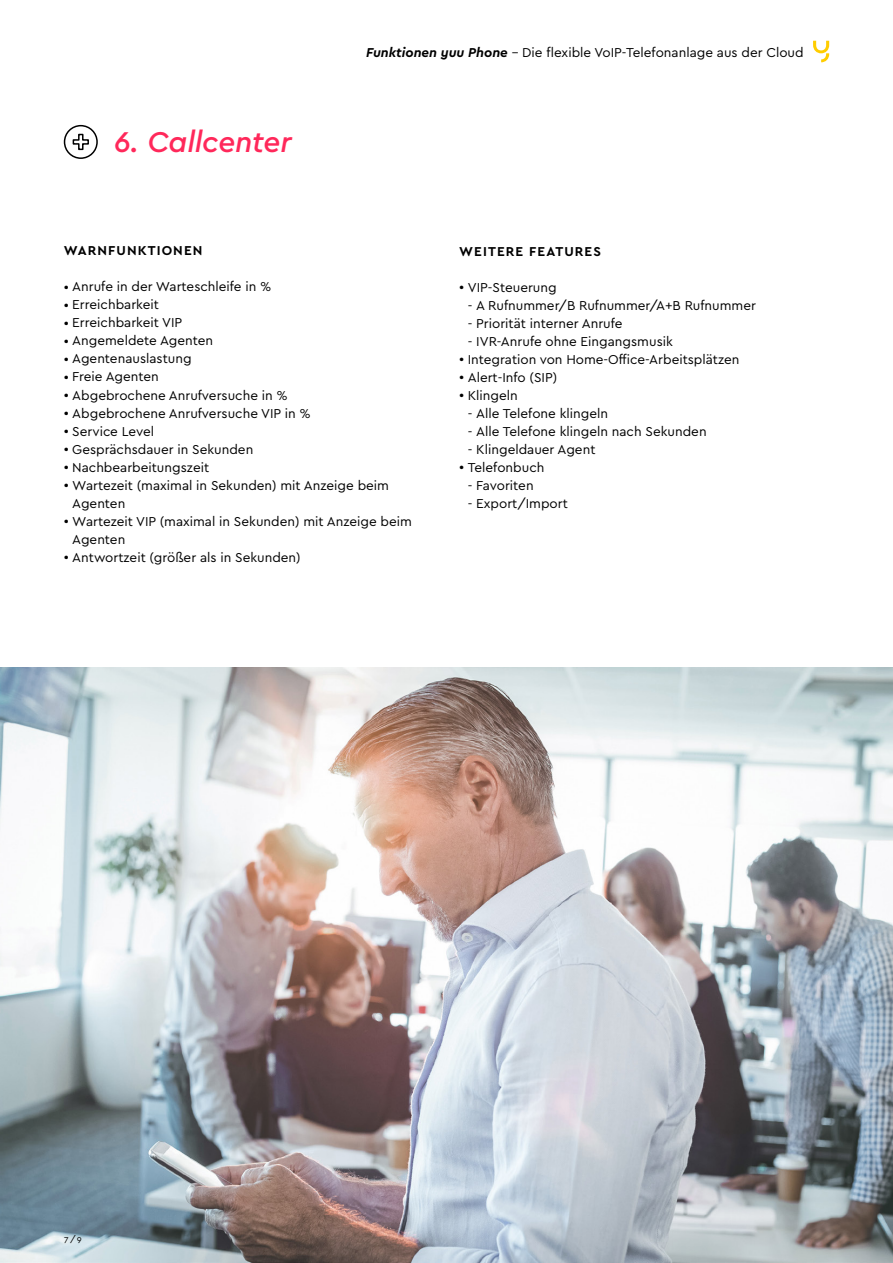
<style>
.page{position:relative;width:893px;height:1263px;background:#fff}
.page>*{position:absolute;margin:0;border:0;box-sizing:border-box;transform-origin:0 0}
.t1{font:italic 500 30px "Cera Pro";letter-spacing:-.01em;color:#ff285a}
.t2{font:13.5px/18px "Cera Pro";color:#000}
.t3{font:700 13.5px "Cera Pro";letter-spacing:.08em;color:#000}
.t4{font:9px "Cera Pro";color:#000}
.s1{font-weight:700;font-style:italic}
</style>
<div class="page">
<img style="left:0;top:668px;width:893px;height:595px">
<svg style="left:813px;top:41px;width:16px;height:21px"></svg>
<svg style="left:72px;top:133px;width:17px;height:18px"></svg>
<div style="left:64px;top:125px;width:34px;height:34px;border:2px solid #000;border-radius:50%"></div>
<h1 class="t1" style="left:114px;top:122px;width:179px">6. Callcenter</h1>
<p class="t2" style="left:366px;top:43px;width:439px"><span class="s1">Funktionen yuu Phone</span> – Die flexible VoIP-Telefonanlage aus der Cloud</p>
<p class="t3" style="left:64px;top:242px;width:140px">WARNFUNKTIONEN</p>
<p class="t2" style="left:64px;top:277px;width:209px">• Anrufe in der Warteschleife in %</p>
<p class="t2" style="left:64px;top:295px;width:97px">• Erreichbarkeit</p>
<p class="t2" style="left:64px;top:313px;width:120px">• Erreichbarkeit VIP</p>
<p class="t2" style="left:64px;top:331px;width:151px">• Angemeldete Agenten</p>
<p class="t2" style="left:64px;top:349px;width:129px">• Agentenauslastung</p>
<p class="t2" style="left:64px;top:367px;width:96px">• Freie Agenten</p>
<p class="t2" style="left:64px;top:385px;width:226px">• Abgebrochene Anrufversuche in %</p>
<p class="t2" style="left:64px;top:403px;width:249px">• Abgebrochene Anrufversuche VIP in %</p>
<p class="t2" style="left:64px;top:421px;width:92px">• Service Level</p>
<p class="t2" style="left:64px;top:439px;width:191px">• Gesprächsdauer in Sekunden</p>
<p class="t2" style="left:64px;top:457px;width:147px">• Nachbearbeitungszeit</p>
<p class="t2" style="left:72px;top:475px;width:318px;text-indent:-9px">• Wartezeit (maximal in Sekunden) mit Anzeige beim<br>Agenten</p>
<p class="t2" style="left:72px;top:511px;width:341px;text-indent:-9px">• Wartezeit VIP (maximal in Sekunden) mit Anzeige beim<br>Agenten</p>
<p class="t2" style="left:64px;top:547px;width:238px">• Antwortzeit (größer als in Sekunden)</p>
<p class="t3" style="left:459px;top:242px;width:143px">WEITERE FEATURES</p>
<p class="t2" style="left:459px;top:277px;width:99px">• VIP-Steuerung</p>
<p class="t2" style="left:468px;top:295px;width:290px">- A Rufnummer/B Rufnummer/A+B Rufnummer</p>
<p class="t2" style="left:468px;top:313px;width:156px">- Priorität interner Anrufe</p>
<p class="t2" style="left:468px;top:331px;width:207px">- IVR-Anrufe ohne Eingangsmusik</p>
<p class="t2" style="left:459px;top:349px;width:282px">• Integration von Home-Office-Arbeitsplätzen</p>
<p class="t2" style="left:459px;top:367px;width:99px">• Alert-Info (SIP)</p>
<p class="t2" style="left:459px;top:385px;width:60px">• Klingeln</p>
<p class="t2" style="left:468px;top:403px;width:142px">- Alle Telefone klingeln</p>
<p class="t2" style="left:468px;top:421px;width:240px">- Alle Telefone klingeln nach Sekunden</p>
<p class="t2" style="left:468px;top:439px;width:129px">- Klingeldauer Agent</p>
<p class="t2" style="left:459px;top:457px;width:87px">• Telefonbuch</p>
<p class="t2" style="left:468px;top:475px;width:67px">- Favoriten</p>
<p class="t2" style="left:468px;top:493px;width:102px">- Export/Import</p>
<p class="t4" style="left:64px;top:1233px;width:20px">7 / 9</p>
</div>
